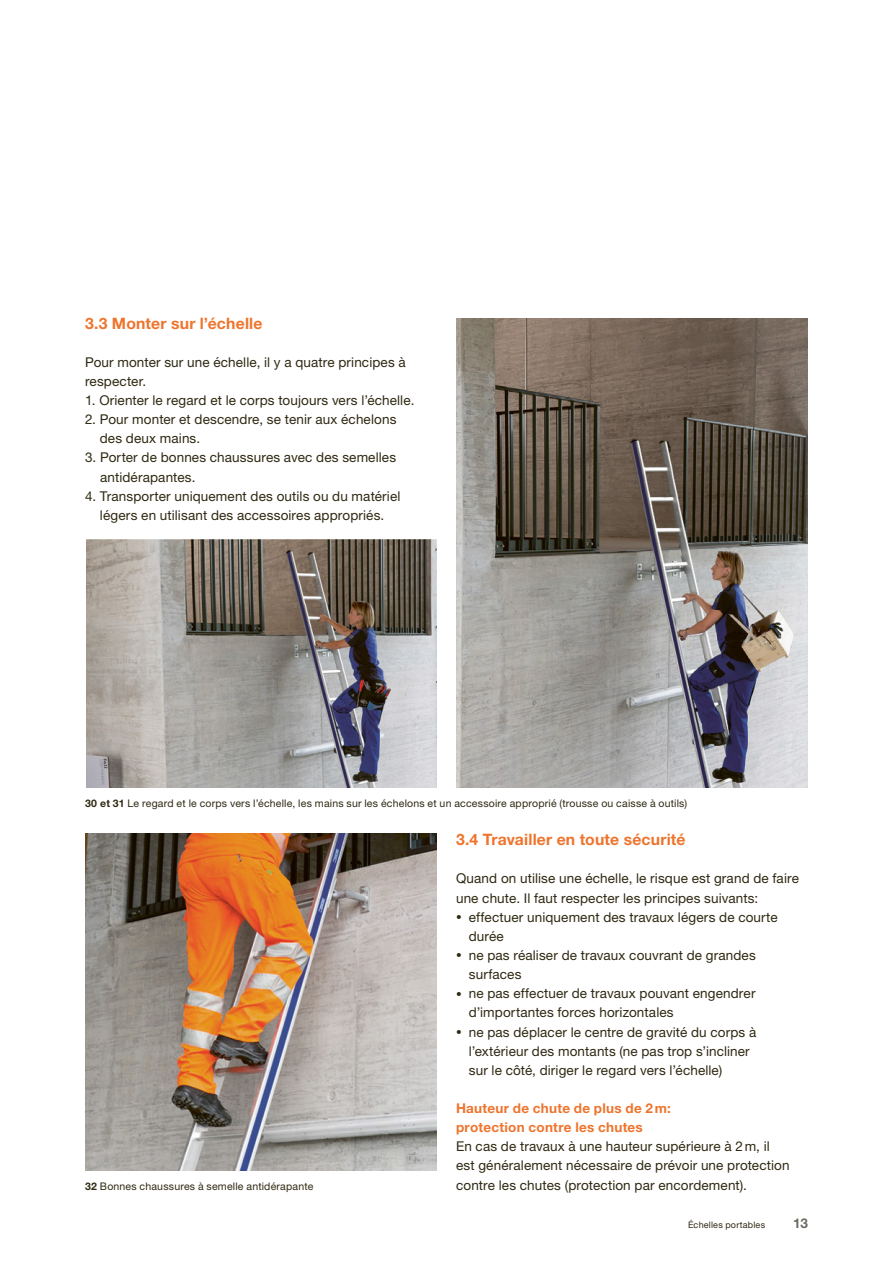
<style>
.page{position:relative;width:893px;height:1263px;background:#fff}
.page>*{position:absolute;margin:0;border:0;box-sizing:border-box;transform-origin:0 0}
.t1{font:700 15.75px "Helvetica Neue LT Std";letter-spacing:.01em;color:#ee742d}
.t2{font:13.5px/19.2px "Helvetica Neue LT Std";letter-spacing:.01em;color:#2f2912}
.t3{font:700 13.5px/19.2px "Helvetica Neue LT Std";letter-spacing:.02em;color:#ee742d}
.t4{font:700 13.5px "Helvetica Neue LT Std";color:#6d6a63}
.t5{font:10.5px "Helvetica Neue LT Std";letter-spacing:.02em;color:#2f2912}
.t6{font:9px "Helvetica Neue LT Std";letter-spacing:.025em;color:#2f2912}
.s1{font-weight:700}
.s2{font-size:11.25px}
</style>
<div class="page">
<img style="left:86px;top:539px;width:351px;height:249px">
<img style="left:85px;top:833px;width:352px;height:337px">
<img style="left:456px;top:319px;width:352px;height:469px">
<p class="t1" style="left:85px;top:313px;width:179px">3.3 Monter sur l’échelle</p>
<p class="t2" style="left:85px;top:352px;width:322px">Pour monter sur une échelle, il y a quatre principes à respecter.</p>
<p class="t2" style="left:85px;top:390px;width:331px">1. Orienter le regard et le corps toujours vers l’échelle.</p>
<p class="t2" style="left:100px;top:410px;width:298px;text-indent:-15px">2. Pour monter et descendre, se tenir aux échelons des deux mains.</p>
<p class="t2" style="left:100px;top:448px;width:297px;text-indent:-15px">3. Porter de bonnes chaussures avec des semelles antidérapantes.</p>
<p class="t2" style="left:85px;top:486px;width:317px;text-align:center">4. Transporter uniquement des outils ou du matériel légers en utilisant des accessoires appropriés.</p>
<p class="t5" style="left:85px;top:797px;width:604px"><span class="s1">30 et 31</span> Le regard et le corps vers l’échelle, les mains sur les échelons et un accessoire approprié (trousse ou caisse à outils)</p>
<p class="t5" style="left:85px;top:1179px;width:230px"><span class="s1">32</span> Bonnes chaussures à semelle antidérapante</p>
<p class="t1" style="left:456px;top:830px;width:231px">3.4 Travailler en toute sécurité</p>
<p class="t2" style="left:456px;top:869px;width:344px">Quand on utilise une échelle, le risque est grand de faire une chute. Il faut respecter les principes suivants:</p>
<p class="t2" style="left:469px;top:907px;width:310px;text-indent:-13px"><span class="s2">•</span> effectuer uniquement des travaux légers de courte durée</p>
<p class="t2" style="left:469px;top:945px;width:289px;text-indent:-13px"><span class="s2">•</span> ne pas réaliser de travaux couvrant de grandes surfaces</p>
<p class="t2" style="left:469px;top:984px;width:288px;text-indent:-13px"><span class="s2">•</span> ne pas effectuer de travaux pouvant engendrer d’importantes forces horizontales</p>
<p class="t2" style="left:469px;top:1022px;width:289px;text-indent:-13px"><span class="s2">•</span> ne pas déplacer le centre de gravité du corps à l’extérieur des montants (ne pas trop s’incliner sur le côté, diriger le regard vers l’échelle)</p>
<p class="t3" style="left:456px;top:1098px;width:216px">Hauteur de chute de plus de 2m: protection contre les chutes</p>
<p class="t2" style="left:456px;top:1137px;width:335px">En cas de travaux à une hauteur supérieure à 2m, il est généralement nécessaire de prévoir une protection contre les chutes (protection par encordement).</p>
<p class="t6" style="left:688px;top:1219px;width:79px">Échelles portables</p>
<p class="t4" style="left:793px;top:1215px;width:16px">13</p>
</div>
